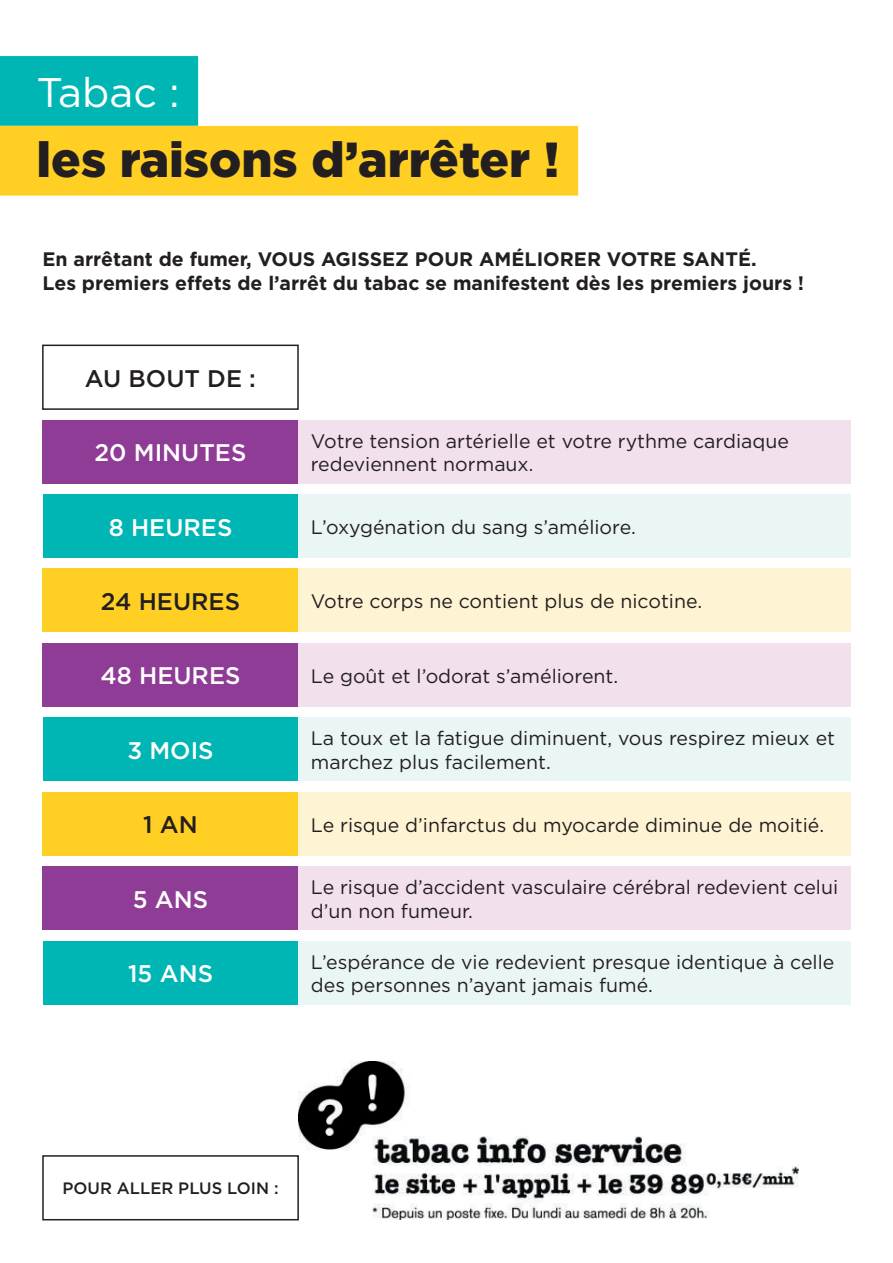
<style>
.page{position:relative;width:893px;height:1263px;background:#fff}
.page>*{position:absolute;margin:0;border:0;box-sizing:border-box;transform-origin:0 0}
.t1{font:900 49.2px "Gotham";color:#231f20}
.t2{font:41.25px "Gotham";color:#fff}
.t3{font:500 24px "Gotham";color:#fff}
.t4{font:500 24px "Gotham";color:#231f20}
.t5{font:19.5px/23.4px "Gotham";color:#231f20}
.t6{font:700 19.5px/23.4px "Gotham";color:#231f20}
.t7{font:500 16.5px "Gotham";color:#231f20}
</style>
<div class="page">
<div style="left:0;top:126px;width:578px;height:70px;background:#ffcf24"></div>
<div style="left:0;top:56px;width:198px;height:70px;background:#00b6b5"></div>
<div style="left:43px;top:420px;width:255px;height:63px;background:#8e3c96"></div>
<div style="left:298px;top:420px;width:553px;height:63px;background:#f3e0ed"></div>
<div style="left:43px;top:494px;width:255px;height:64px;background:#00b6b5"></div>
<div style="left:298px;top:494px;width:553px;height:64px;background:#e9f6f5"></div>
<div style="left:43px;top:569px;width:255px;height:63px;background:#ffcf24"></div>
<div style="left:298px;top:569px;width:553px;height:63px;background:#fef4d4"></div>
<div style="left:43px;top:643px;width:255px;height:64px;background:#8e3c96"></div>
<div style="left:298px;top:643px;width:553px;height:64px;background:#f3e0ed"></div>
<div style="left:43px;top:717px;width:255px;height:64px;background:#00b6b5"></div>
<div style="left:298px;top:717px;width:553px;height:64px;background:#e9f6f5"></div>
<div style="left:43px;top:792px;width:255px;height:64px;background:#ffcf24"></div>
<div style="left:298px;top:792px;width:553px;height:64px;background:#fef4d4"></div>
<div style="left:43px;top:866px;width:255px;height:64px;background:#8e3c96"></div>
<div style="left:298px;top:866px;width:553px;height:64px;background:#f3e0ed"></div>
<div style="left:43px;top:941px;width:255px;height:63px;background:#00b6b5"></div>
<div style="left:298px;top:941px;width:553px;height:63px;background:#e9f6f5"></div>
<div style="left:42px;top:345px;width:257px;height:65px;border:2px solid #231f20"></div>
<img style="left:299px;top:1061px;width:500px;height:159px">
<div style="left:42px;top:1155px;width:257px;height:65px;border:2px solid #231f20"></div>
<h2 class="t2" style="left:37px;top:66px;width:145px">Tabac :</h2>
<h1 class="t1" style="left:37px;top:126px;width:525px">les raisons d’arrêter !</h1>
<p class="t6" style="left:43px;top:248px;width:763px">En arrêtant de fumer, VOUS AGISSEZ POUR AMÉLIORER VOTRE SANTÉ.<br>Les premiers effets de l’arrêt du tabac se manifestent dès les premiers jours !</p>
<p class="t4" style="left:85px;top:363px;width:173px">AU BOUT DE :</p>
<p class="t3" style="left:95px;top:437px;width:153px">20 MINUTES</p>
<p class="t5" style="left:311px;top:429px;width:480px">Votre tension artérielle et votre rythme cardiaque redeviennent normaux.</p>
<p class="t3" style="left:109px;top:511px;width:125px">8 HEURES</p>
<p class="t5" style="left:311px;top:515px;width:326px">L’oxygénation du sang s’améliore.</p>
<p class="t4" style="left:101px;top:586px;width:141px">24 HEURES</p>
<p class="t5" style="left:311px;top:589px;width:393px">Votre corps ne contient plus de nicotine.</p>
<p class="t3" style="left:100px;top:660px;width:141px">48 HEURES</p>
<p class="t5" style="left:311px;top:664px;width:309px">Le goût et l’odorat s’améliorent.</p>
<p class="t3" style="left:127px;top:735px;width:88px">3 MOIS</p>
<p class="t5" style="left:311px;top:726px;width:526px">La toux et la fatigue diminuent, vous respirez mieux et marchez plus facilement.</p>
<p class="t4" style="left:143px;top:809px;width:56px">1 AN</p>
<p class="t5" style="left:311px;top:812px;width:515px">Le risque d’infarctus du myocarde diminue de moitié.</p>
<p class="t3" style="left:133px;top:883px;width:77px">5 ANS</p>
<p class="t5" style="left:311px;top:875px;width:529px">Le risque d’accident vasculaire cérébral redevient celui d’un non fumeur.</p>
<p class="t3" style="left:128px;top:958px;width:86px">15 ANS</p>
<p class="t5" style="left:311px;top:950px;width:525px">L’espérance de vie redevient presque identique à celle des personnes n’ayant jamais fumé.</p>
<p class="t7" style="left:62px;top:1178px;width:218px">POUR ALLER PLUS LOIN :</p>
</div>
